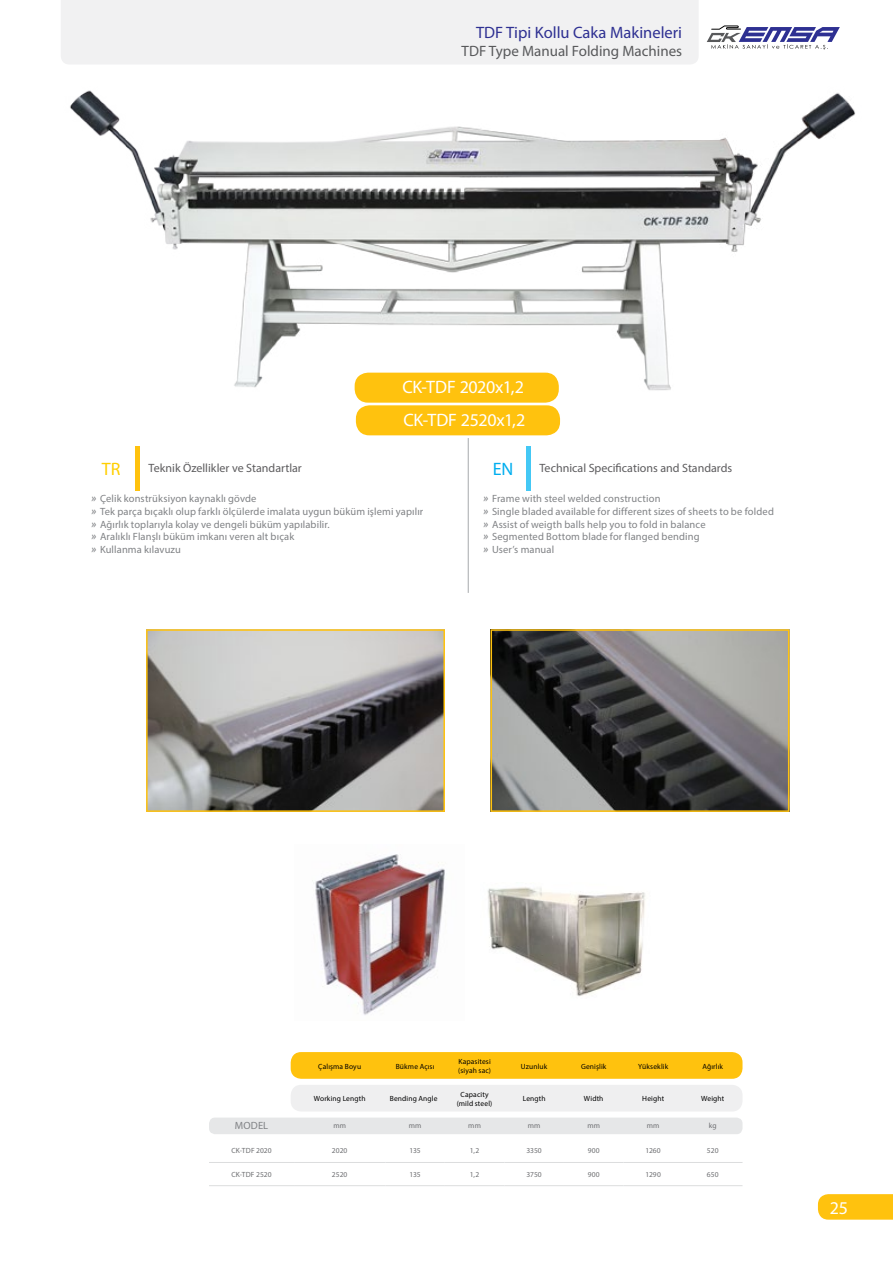
<style>
.page{position:relative;width:893px;height:1263px;background:#fff}
.page>*{position:absolute;margin:0;border:0;box-sizing:border-box;transform-origin:0 0}
.t1{font:18px/32.7px "Myriad Pro";letter-spacing:-.02em;color:#fff}
.t2{font:18px "Myriad Pro";color:#ffcf01}
.t3{font:18px "Myriad Pro";color:#00aeef}
.t4{font:16.5px "Myriad Pro";color:#2e3092}
.t5{font:15px "Myriad Pro";color:#58595b}
.t6{font:12px "Myriad Pro";color:#5d5c5e}
.t7{font:10.5px/12.6px "Myriad Pro";letter-spacing:.01em;color:#808285}
.t8{font:7.5px/9px "Myriad Pro";letter-spacing:.015em;color:#000}
.t9{font:7.5px "Myriad Pro";letter-spacing:.005em;color:#6d6e71}
.s1{font-family:"Oswald";font-style:italic}
</style>
<div class="page">
<svg style="left:818px;top:1194px;width:75px;height:26px;background:#ffc417"></svg>
<svg style="left:707px;top:25px;width:133px;height:25px"></svg>
<div style="left:61px;top:0;width:637px;height:64px;background:#f1f1f2"></div>
<img style="left:149px;top:632px;width:293px;height:177px">
<div style="left:146px;top:629px;width:299px;height:183px;border:2px solid #ffc20e"></div>
<img style="left:494px;top:632px;width:292px;height:177px">
<div style="left:491px;top:629px;width:298px;height:183px;border:2px solid #ffc20e"></div>
<div style="left:356px;top:405px;width:204px;height:30px;background:#ffc20e;border-radius:14px"></div>
<div style="left:135px;top:446px;width:5px;height:45px;background:#ffc20e"></div>
<div style="left:526px;top:446px;width:5px;height:45px;background:#44c8f5"></div>
<hr style="left:468px;top:438px;width:1px;height:155px;background:#a7a9ac">
<div style="left:209px;top:1117px;width:533px;height:17px;background:#e6e7e8;border-radius:6px"></div>
<div style="left:291px;top:1085px;width:451px;height:26px;background:#efeff0;border-radius:10px"></div>
<div style="left:291px;top:1052px;width:451px;height:27px;background:#ffc20e;border-radius:10px"></div>
<hr style="left:294px;top:1162px;width:91px;height:1px;background:#dcddde">
<hr style="left:385px;top:1162px;width:60px;height:1px;background:#dcddde">
<hr style="left:445px;top:1162px;width:59px;height:1px;background:#dcddde">
<hr style="left:504px;top:1162px;width:60px;height:1px;background:#dcddde">
<hr style="left:564px;top:1162px;width:59px;height:1px;background:#dcddde">
<hr style="left:623px;top:1162px;width:60px;height:1px;background:#dcddde">
<hr style="left:683px;top:1162px;width:59px;height:1px;background:#dcddde">
<hr style="left:294px;top:1185px;width:91px;height:1px;background:#dcddde">
<hr style="left:385px;top:1185px;width:60px;height:1px;background:#dcddde">
<hr style="left:445px;top:1185px;width:59px;height:1px;background:#dcddde">
<hr style="left:504px;top:1185px;width:60px;height:1px;background:#dcddde">
<hr style="left:564px;top:1185px;width:59px;height:1px;background:#dcddde">
<hr style="left:623px;top:1185px;width:60px;height:1px;background:#dcddde">
<hr style="left:683px;top:1185px;width:59px;height:1px;background:#dcddde">
<hr style="left:209px;top:1162px;width:85px;height:1px;background:#dcddde">
<hr style="left:209px;top:1185px;width:85px;height:1px;background:#dcddde">
<img style="left:70px;top:90px;width:786px;height:313px">
<img style="left:487px;top:887px;width:158px;height:109px">
<img style="left:312px;top:854px;width:133px;height:161px">
<h2 class="t4" style="left:476px;top:22px;width:208px">TDF Tipi Kollu Caka Makineleri</h2>
<h3 class="t5" style="left:462px;top:42px;width:222px">TDF Type Manual Folding Machines</h3>
<h1 class="t1" style="left:402px;top:370px;width:125px">CK-TDF 2020x1,2<br>CK-TDF 2520x1,2</h1>
<h1 class="t2" style="left:102px;top:458px;width:20px">TR</h1>
<p class="t6" style="left:149px;top:460px;width:155px">Teknik Özellikler ve Standartlar</p>
<h1 class="t3" style="left:493px;top:458px;width:22px">EN</h1>
<p class="t6" style="left:539px;top:460px;width:194px">Technical Specifications and Standards</p>
<p class="t7" style="left:92px;top:492px;width:333px"><span class="s1">»</span> Çelik konstrüksiyon kaynaklı gövde<br><span class="s1">»</span> Tek parça bıçaklı olup farklı ölçülerde imalata uygun büküm işlemi yapılır <span class="s1">»</span> Ağırlık toplarıyla kolay ve dengeli büküm yapılabilir.<br><span class="s1">»</span> Aralıklı Flanşlı büküm imkanı veren alt bıçak<br><span class="s1">»</span> Kullanma kılavuzu</p>
<p class="t7" style="left:484px;top:492px;width:292px"><span class="s1">»</span> Frame with steel welded construction<br><span class="s1">»</span> Single bladed available for different sizes of sheets to be folded <span class="s1">»</span> Assist of weigth balls help you to fold in balance<br><span class="s1">»</span> Segmented Bottom blade for flanged bending<br><span class="s1">»</span> User’s manual</p>
<p class="t8" style="left:318px;top:1061px;width:44px">Çalışma Boyu</p>
<p class="t8" style="left:396px;top:1061px;width:40px">Bükme Açısı</p>
<p class="t8" style="left:458px;top:1057px;width:34px">Kapasitesi (siyah sac)</p>
<p class="t8" style="left:521px;top:1061px;width:28px">Uzunluk</p>
<p class="t8" style="left:581px;top:1061px;width:27px">Genişlik</p>
<p class="t8" style="left:638px;top:1061px;width:32px">Yükseklik</p>
<p class="t8" style="left:702px;top:1061px;width:22px">Ağırlık</p>
<p class="t8" style="left:314px;top:1094px;width:53px">Working Length</p>
<p class="t8" style="left:390px;top:1094px;width:49px">Bending Angle</p>
<p class="t8" style="left:457px;top:1089px;width:37px;text-align:center">Capacity (mild steel)</p>
<p class="t8" style="left:523px;top:1094px;width:24px">Length</p>
<p class="t8" style="left:584px;top:1094px;width:21px">Width</p>
<p class="t8" style="left:642px;top:1094px;width:23px">Height</p>
<p class="t8" style="left:701px;top:1094px;width:25px">Weight</p>
<p class="t7" style="left:235px;top:1119px;width:35px">MODEL</p>
<p class="t9" style="left:333px;top:1121px;width:14px">mm</p>
<p class="t9" style="left:409px;top:1121px;width:14px">mm</p>
<p class="t9" style="left:468px;top:1121px;width:14px">mm</p>
<p class="t9" style="left:528px;top:1121px;width:14px">mm</p>
<p class="t9" style="left:587px;top:1121px;width:14px">mm</p>
<p class="t9" style="left:647px;top:1121px;width:14px">mm</p>
<p class="t9" style="left:709px;top:1121px;width:9px">kg</p>
<p class="t9" style="left:231px;top:1146px;width:42px">CK-TDF 2020</p>
<p class="t9" style="left:332px;top:1146px;width:17px">2020</p>
<p class="t9" style="left:409px;top:1146px;width:13px">135</p>
<p class="t9" style="left:470px;top:1146px;width:11px">1,2</p>
<p class="t9" style="left:526px;top:1146px;width:17px">3350</p>
<p class="t9" style="left:588px;top:1146px;width:13px">900</p>
<p class="t9" style="left:646px;top:1146px;width:17px">1260</p>
<p class="t9" style="left:707px;top:1146px;width:13px">520</p>
<p class="t9" style="left:231px;top:1170px;width:42px">CK-TDF 2520</p>
<p class="t9" style="left:332px;top:1170px;width:17px">2520</p>
<p class="t9" style="left:409px;top:1170px;width:13px">135</p>
<p class="t9" style="left:470px;top:1170px;width:11px">1,2</p>
<p class="t9" style="left:526px;top:1170px;width:17px">3750</p>
<p class="t9" style="left:588px;top:1170px;width:13px">900</p>
<p class="t9" style="left:646px;top:1170px;width:17px">1290</p>
<p class="t9" style="left:707px;top:1170px;width:13px">650</p>
<h1 class="t1" style="left:830px;top:1191px;width:20px">25</h1>
</div>
